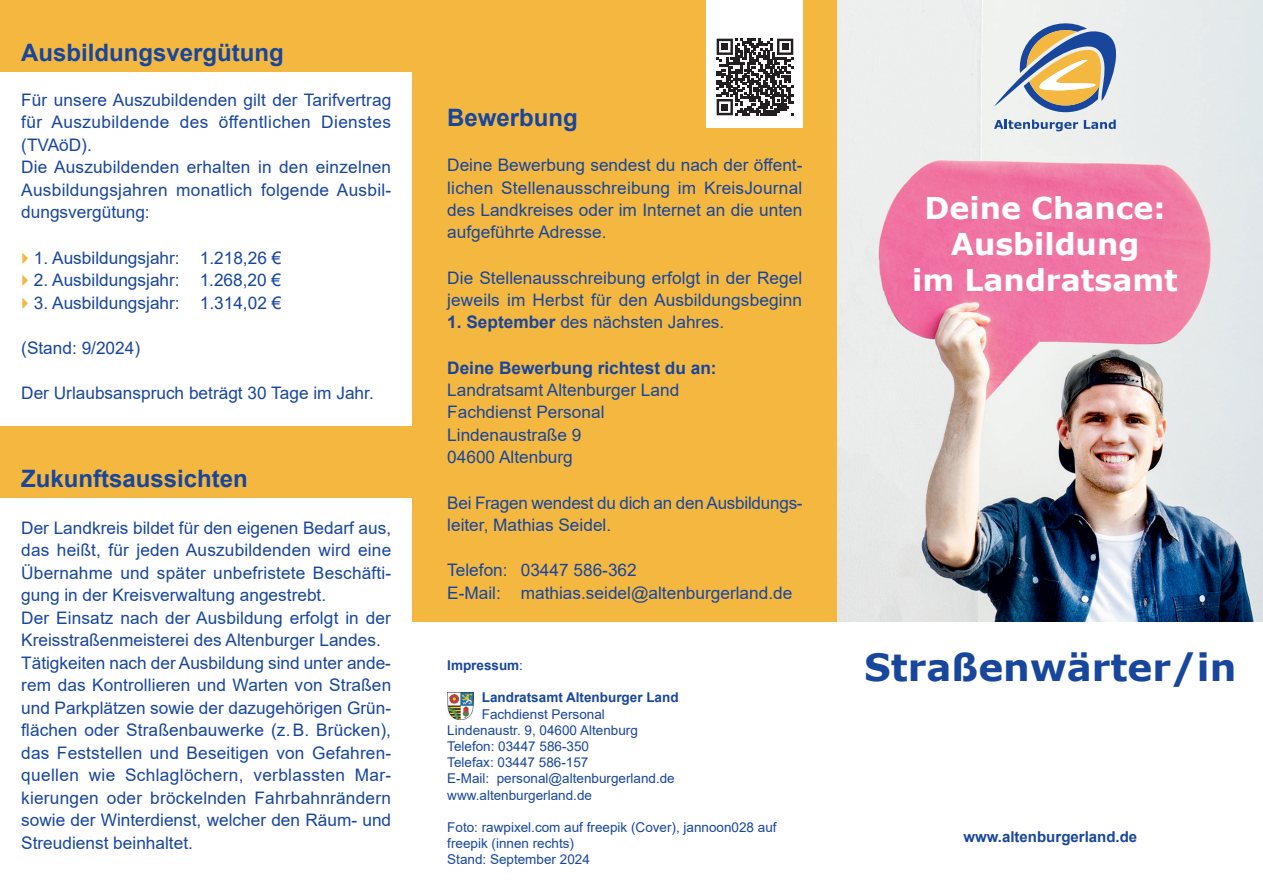
<style>
.page{position:relative;width:1263px;height:893px;background:#fff}
.page>*{position:absolute;margin:0;border:0;box-sizing:border-box;transform-origin:0 0}
.t1{font:700 37.5px "Verdana";color:#18469d}
.t2{font:700 30px/36px "Verdana";color:#fff;text-align:center}
.t3{font:700 24px "Arial";color:#18469d}
.t4{font:17.25px/22.5px "Arial";color:#18469d}
.t5{font:700 17.25px "Arial";color:#18469d}
.t6{font:700 15px "Arial";color:#18469d}
.t7{font:13.5px/16.2px "Arial";color:#18469d}
.t8{font:700 13.5px "Arial";color:#18469d}
.s1{font-weight:700}
.s2{font-weight:400}
</style>
<div class="page">
<div style="left:412px;top:0;width:426px;height:622px;background:#f4b841"></div>
<img style="left:447px;top:693px;width:26px;height:27px">
<div style="left:0;top:426px;width:425px;height:72px;background:#f4b841"></div>
<div style="left:0;top:0;width:425px;height:72px;background:#f4b841"></div>
<img style="left:838px;top:0;width:425px;height:622px">
<svg style="left:994px;top:21px;width:123px;height:92px"></svg>
<svg style="left:994px;top:120px;width:84px;height:11px"></svg>
<svg style="left:1084px;top:120px;width:32px;height:9px"></svg>
<div style="left:706px;top:0;width:96px;height:127px;background:#fff"></div>
<svg style="left:717px;top:39px;width:76px;height:76px"></svg>
<div style="left:721px;top:43px;width:7px;height:7px;background:#231f20"></div>
<div style="left:782px;top:43px;width:7px;height:7px;background:#231f20"></div>
<div style="left:721px;top:104px;width:7px;height:7px;background:#231f20"></div>
<h3 class="t3" style="left:21px;top:35px;width:264px">Ausbildungsvergütung</h3>
<p class="t4" style="left:21px;top:89px;width:372px">Für unsere Auszubildenden gilt der Tarifvertrag für Auszubildende des öffentlichen Dienstes (TVAöD).<br>Die Auszubildenden erhalten in den einzelnen Ausbildungsjahren monatlich folgende Ausbil&shy;dungsvergütung:</p>
<p class="t4" style="left:34px;top:246px;width:249px">1. Ausbildungsjahr: 1.218,26 €</p>
<p class="t4" style="left:34px;top:269px;width:248px">2. Ausbildungsjahr: 1.268,20 €</p>
<p class="t4" style="left:34px;top:291px;width:249px">3. Ausbildungsjahr: 1.314,02 €</p>
<p class="t4" style="left:21px;top:336px;width:120px">(Stand: 9/2024)</p>
<p class="t4" style="left:21px;top:381px;width:354px">Der Urlaubsanspruch beträgt 30 Tage im Jahr.</p>
<h3 class="t3" style="left:21px;top:462px;width:228px">Zukunftsaussichten</h3>
<p class="t4" style="left:21px;top:516px;width:372px">Der Landkreis bildet für den eigenen Bedarf aus, das heißt, für jeden Auszubildenden wird eine Übernahme und später unbefristete Beschäfti&shy;gung in der Kreisverwaltung angestrebt.<br>Der Einsatz nach der Ausbildung erfolgt in der Kreisstraßenmeisterei des Altenburger Landes.<br>Tätigkeiten nach der Ausbildung sind unter ande&shy;rem das Kontrollieren und Warten von Straßen und Parkplätzen sowie der dazugehörigen Grün&shy;flächen oder Straßenbauwerke (z. B. Brücken), das Feststellen und Beseitigen von Gefahren&shy;quellen wie Schlaglöchern, verblassten Mar&shy;kierungen oder bröckelnden Fahrbahnrändern sowie der Winterdienst, welcher den Räum- und Streu dienst beinhaltet.</p>
<h3 class="t3" style="left:447px;top:101px;width:132px">Bewerbung</h3>
<p class="t4" style="left:447px;top:154px;width:357px;text-align:justify">Deine Bewerbung sendest du nach der öffent&shy;lichen Stellenausschreibung im KreisJournal des Landkreises oder im Internet an die unten aufgeführte Adresse.</p>
<p class="t4" style="left:447px;top:266px;width:357px">Die Stellenausschreibung erfolgt in der Regel jeweils im Herbst für den Ausbildungsbeginn</p>
<p class="t4" style="left:447px;top:311px;width:279px"><span class="s1">1. September</span> des nächsten Jahres.</p>
<p class="t5" style="left:447px;top:355px;width:271px">Deine Bewerbung richtest du an:</p>
<p class="t4" style="left:447px;top:379px;width:234px">Landratsamt Altenburger Land<br>Fachdienst Personal<br>Lindenaustraße 9<br>04600 Altenburg</p>
<p class="t4" style="left:447px;top:491px;width:357px">Bei Fragen wendest du dich an den Ausbildungs&shy;leiter, Mathias Seidel.</p>
<p class="t4" style="left:447px;top:559px;width:347px">Telefon: 03447 586-362<br>E-Mail: mathias.seidel@altenburgerland.de</p>
<p class="t8" style="left:447px;top:656px;width:77px">Impressum<span class="s2">:</span></p>
<p class="t8" style="left:482px;top:688px;width:198px">Landratsamt Altenburger Land</p>
<p class="t7" style="left:447px;top:706px;width:229px;text-indent:35px">Fachdienst Personal<br>Lindenaustr. 9, 04600 Altenburg<br>Telefon: 03447 586-350<br>Telefax: 03447 586-157<br>E-Mail: personal@altenburgerland.de www.altenburgerland.de</p>
<p class="t7" style="left:447px;top:819px;width:331px">Foto: rawpixel.com auf freepik (Cover), jannoon028 auf freepik (innen rechts)<br>Stand: September 2024</p>
<h2 class="t2" style="left:912px;top:189px;width:267px">Deine Chance:<br>Ausbildung<br>im Landratsamt</h2>
<h1 class="t1" style="left:864px;top:640px;width:374px">Straßenwärter/in</h1>
<p class="t6" style="left:963px;top:826px;width:175px">www.altenburgerland.de</p>
</div>
